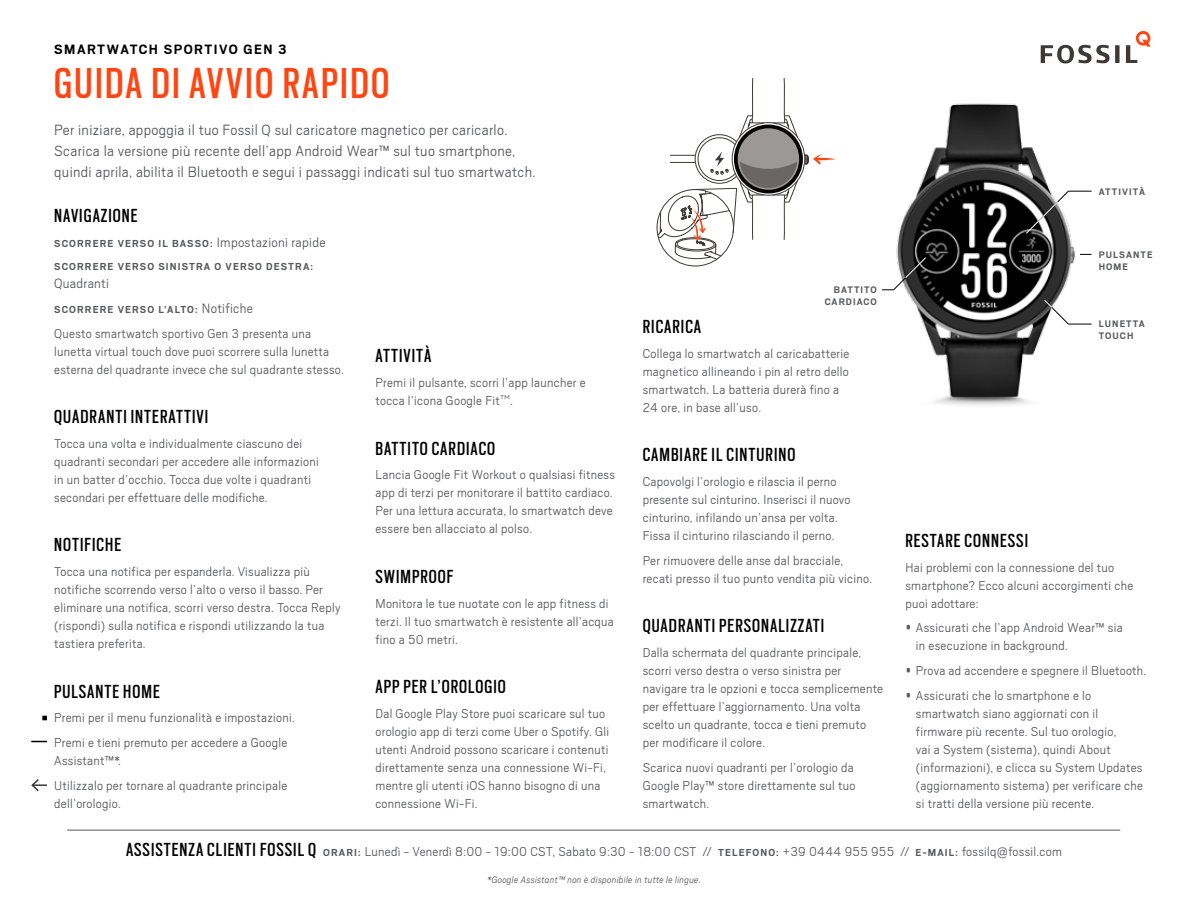
<style>
.page{position:relative;width:1188px;height:918px;background:#fff}
.page>*{position:absolute;margin:0;border:0;box-sizing:border-box;transform-origin:0 0}
.t1{font:48px "Scout Cond";letter-spacing:.05em;color:#ff4612}
.t2{font:21px "Scout Cond";letter-spacing:.05em;color:#000}
.t3{font:300 16.5px/21px "Scout";letter-spacing:.02em;color:#58595b}
.t4{font:700 15px "Scout";letter-spacing:.1em;color:#000}
.t5{font:300 15px "Scout";letter-spacing:.02em;color:#58595b}
.t6{font:300 14.25px/18px "Scout";letter-spacing:.02em;color:#58595b}
.t7{font:700 11.25px/23.2px "Scout";letter-spacing:.1em;color:#58595b}
.t8{font:italic 300 10.5px "Scout";letter-spacing:.02em;color:#58595b}
.t9{font:700 10.5px/12px "Scout";letter-spacing:.1em;color:#58595b}
.s1{font-weight:300;font-size:15px}
.s2{font-family:"Gotham"}
.s3{font-family:"Scout Cond";font-weight:400;font-size:21px;color:#000}
.s4{font-weight:700;font-size:11.25px}
</style>
<div class="page">
<svg style="left:31px;top:741px;width:16px;height:1px"></svg>
<svg style="left:31px;top:779px;width:16px;height:13px"></svg>
<svg style="left:1041px;top:31px;width:110px;height:32px"></svg>
<hr style="left:67px;top:830px;width:1053px;height:1px;background:#58595b">
<svg style="left:42px;top:716px;width:5px;height:4px"></svg>
<svg style="left:656px;top:78px;width:153px;height:189px"></svg>
<img style="left:809px;top:103px;width:283px;height:303px">
<svg style="left:1080px;top:254px;width:12px;height:1px"></svg>
<svg style="left:1044px;top:300px;width:48px;height:25px"></svg>
<svg style="left:1026px;top:191px;width:66px;height:43px"></svg>
<svg style="left:882px;top:257px;width:44px;height:34px"></svg>
<p class="t4" style="left:54px;top:39px;width:234px">SMARTWATCH SPORTIVO GEN 3</p>
<h1 class="t1" style="left:54px;top:52px;width:337px">GUIDA DI AVVIO RAPIDO</h1>
<p class="t3" style="left:54px;top:118px;width:483px">Per iniziare, appoggia il tuo Fossil Q sul caricatore magnetico per caricarlo.<br>Scarica la versione più recente dell’app Android Wear™ sul tuo smartphone, quindi aprila, abilita il Bluetooth e segui i passaggi indicati sul tuo smartwatch.</p>
<h2 class="t2" style="left:54px;top:202px;width:85px">NAVIGAZIONE</h2>
<p class="t7" style="left:54px;top:231px;width:273px">SCORRERE VERSO IL BASSO: <span class="s1">Impostazioni rapide<br></span>SCORRERE VERSO SINISTRA O VERSO DESTRA:</p>
<p class="t5" style="left:54px;top:274px;width:56px">Quadranti</p>
<p class="t7" style="left:54px;top:297px;width:200px">SCORRERE VERSO L’ALTO: <span class="s1">Notifiche</span></p>
<p class="t6" style="left:54px;top:323px;width:291px">Questo smartwatch sportivo Gen 3 presenta una lunetta virtual touch dove puoi scorrere sulla lunetta esterna del quadrante invece che sul quadrante stesso.</p>
<h2 class="t2" style="left:54px;top:403px;width:156px">QUADRANTI INTERATTIVI</h2>
<p class="t6" style="left:54px;top:434px;width:266px">Tocca una volta e individualmente ciascuno dei quadranti secondari per accedere alle informazioni in un batter d’occhio. Tocca due volte i quadranti secondari per effettuare delle modifiche.</p>
<h2 class="t2" style="left:54px;top:531px;width:68px">NOTIFICHE</h2>
<p class="t6" style="left:54px;top:562px;width:288px">Tocca una notifica per espanderla. Visualizza più notifiche scorrendo verso l’alto o verso il basso. Per eliminare una notifica, scorri verso destra. Tocca Reply (rispondi) sulla notifica e rispondi utilizzando la tua tastiera preferita.</p>
<h2 class="t2" style="left:54px;top:677px;width:107px">PULSANTE HOME</h2>
<p class="t6" style="left:54px;top:705px;width:242px;line-height:24.8px">Premi per il menu funzionalità e impostazioni.<br>Premi e tieni premuto per accedere a Google</p>
<p class="t6" style="left:54px;top:748px;width:235px;line-height:24.8px">Assistant™*.<br>Utilizzalo per tornare al quadrante principale</p>
<p class="t6" style="left:54px;top:794px;width:68px">dell’orologio.</p>
<h2 class="t2" style="left:375px;top:342px;width:58px">ATTIVITÀ</h2>
<p class="t6" style="left:375px;top:373px;width:212px">Premi il pulsante, scorri l’app launcher e tocca l’icona Google Fit<span class="s2">™</span>.</p>
<h2 class="t2" style="left:375px;top:434px;width:121px">BATTITO CARDIACO</h2>
<p class="t6" style="left:375px;top:465px;width:241px">Lancia Google Fit Workout o qualsiasi fitness app di terzi per monitorare il battito cardiaco.<br>Per una lettura accurata, lo smartwatch deve essere ben allacciato al polso.</p>
<h2 class="t2" style="left:375px;top:563px;width:80px">SWIMPROOF</h2>
<p class="t6" style="left:375px;top:593px;width:240px">Monitora le tue nuotate con le app fitness di terzi. Il tuo smartwatch è resistente all’acqua fino a 50 metri.</p>
<h2 class="t2" style="left:375px;top:673px;width:132px">APP PER L’OROLOGIO</h2>
<p class="t6" style="left:375px;top:704px;width:235px">Dal Google Play Store puoi scaricare sul tuo orologio app di terzi come Uber o Spotify. Gli utenti Android possono scaricare i contenuti direttamente senza una connessione Wi-Fi, mentre gli utenti iOS hanno bisogno di una connessione Wi-Fi.</p>
<p class="t9" style="left:825px;top:283px;width:54px;text-align:right">BATTITO<br>CARDIACO</p>
<h2 class="t2" style="left:643px;top:313px;width:60px">RICARICA</h2>
<p class="t6" style="left:643px;top:344px;width:208px">Collega lo smartwatch al caricabatterie magnetico allineando i pin al retro dello smartwatch. La batteria durerà fino a 24 ore, in base all’uso.</p>
<h2 class="t2" style="left:643px;top:441px;width:154px">CAMBIARE IL CINTURINO</h2>
<p class="t6" style="left:643px;top:472px;width:209px">Capovolgi l’orologio e rilascia il perno presente sul cinturino. Inserisci il nuovo cinturino, infilando un’ansa per volta.<br>Fissa il cinturino rilasciando il perno.</p>
<p class="t6" style="left:643px;top:551px;width:231px">Per rimuovere delle anse dal bracciale, recati presso il tuo punto vendita più vicino.</p>
<h2 class="t2" style="left:643px;top:612px;width:183px">QUADRANTI PERSONALIZZATI</h2>
<p class="t6" style="left:643px;top:643px;width:242px">Dalla schermata del quadrante principale, scorri verso destra o verso sinistra per navigare tra le opzioni e tocca semplicemente per effettuare l’aggiornamento. Una volta scelto un quadrante, tocca e tieni premuto per modificare il colore.</p>
<p class="t6" style="left:643px;top:758px;width:214px;text-align:justify">Scarica nuovi quadranti per l’orologio da Google Play™ store direttamente sul tuo smartwatch.</p>
<p class="t9" style="left:1099px;top:185px;width:48px">ATTIVITÀ</p>
<p class="t9" style="left:1099px;top:248px;width:55px">PULSANTE<br>HOME</p>
<p class="t9" style="left:1099px;top:317px;width:47px">LUNETTA<br>TOUCH</p>
<h2 class="t2" style="left:905px;top:527px;width:124px">RESTARE CONNESSI</h2>
<p class="t6" style="left:905px;top:557px;width:229px">Hai problemi con la connessione del tuo smartphone? Ecco alcuni accorgimenti che puoi adottare:</p>
<p class="t6" style="left:916px;top:618px;width:208px;text-indent:-11px">• Assicurati che l’app Android Wear™ sia in esecuzione in background.</p>
<p class="t6" style="left:905px;top:661px;width:242px">• Prova ad accendere e spegnere il Bluetooth.</p>
<p class="t6" style="left:916px;top:686px;width:229px;text-indent:-11px">• Assicurati che lo smartphone e lo smartwatch siano aggiornati con il firmware più recente. Sul tuo orologio,<br>vai a System (sistema), quindi About (informazioni), e clicca su System Updates (aggiornamento sistema) per verificare che si tratti della versione più recente.</p>
<p class="t6" style="left:126px;top:842px;width:937px"><span class="s3">ASSISTENZA CLIENTI FOSSIL Q</span> <span class="s4">ORARI:</span> Lunedì - Venerdì 8:00 - 19:00 CST, Sabato 9:30 - 18:00 CST // <span class="s4">TELEFONO:</span> +39 0444 955 955 // <span class="s4">E-MAIL:</span> fossilq@fossil.com</p>
<p class="t8" style="left:487px;top:873px;width:215px">*Google Assistant™ non è disponibile in tutte le lingue.</p>
</div>
